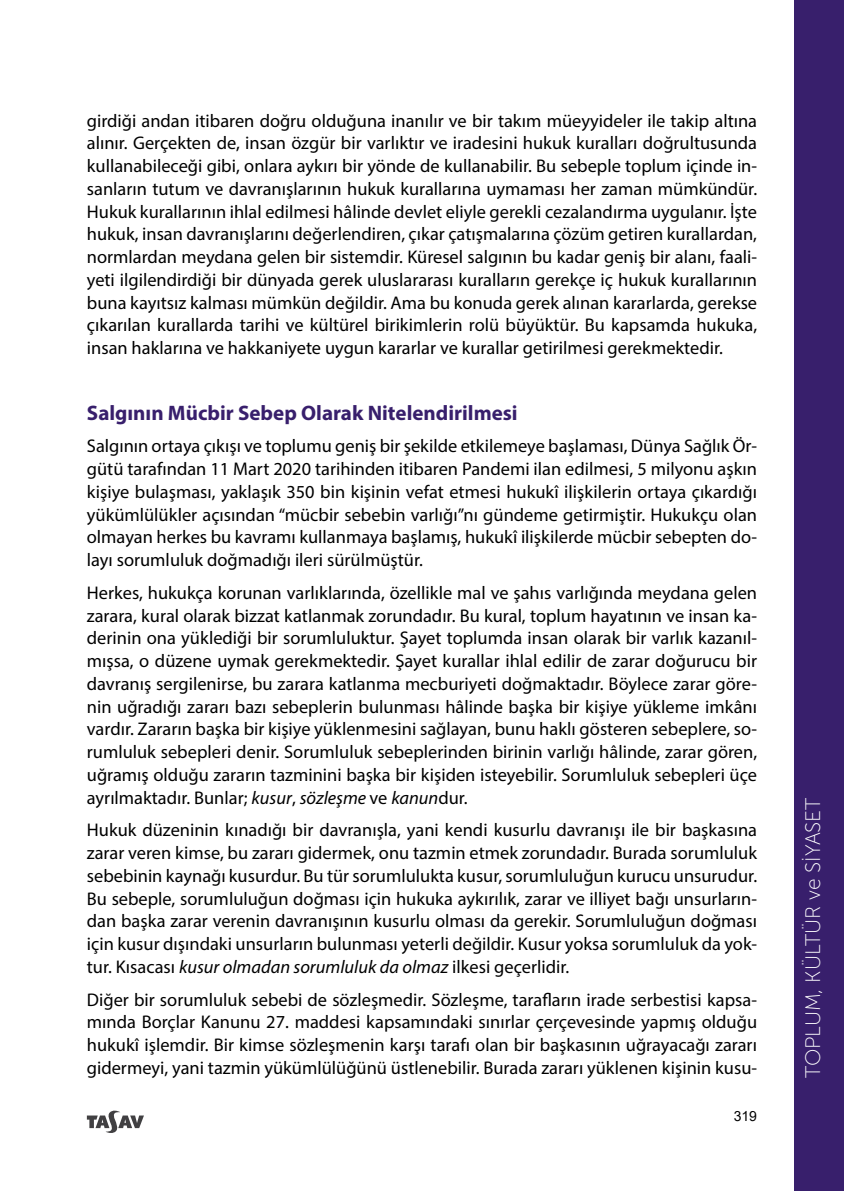
<style>
.page{position:relative;width:844px;height:1191px;background:#fff}
.page>*{position:absolute;margin:0;border:0;box-sizing:border-box;transform-origin:0 0}
.t1{font:700 21px "Myriad Pro";color:#381f6c}
.t2{font:21px "Museo Sans 100";color:#fff}
.t3{font:18.38px/22.8px "Myriad Pro";color:#000;text-align:justify}
.t4{font:14px "Arial";color:#000}
.s1{font-style:italic}
</style>
<div class="page">
<svg style="left:87px;top:1110px;width:57px;height:23px"></svg>
<div style="left:793px;top:0;width:50px;height:1191px;background:#381f6c"></div>
<p class="t3" style="left:87px;top:109px;width:671px">girdiği andan itibaren doğru olduğuna inanılır ve bir takım müeyyideler ile takip altına alınır. Gerçekten de, insan özgür bir varlıktır ve iradesini hukuk kuralları doğrultusunda kullanabileceği gibi, onlara aykırı bir yönde de kullanabilir. Bu sebeple toplum içinde in&shy;sanların tutum ve davranışlarının hukuk kurallarına uymaması her zaman mümkündür.<br>Hukuk kurallarının ihlal edilmesi hâlinde devlet eliyle gerekli cezalandırma uygulanır. İşte hukuk, insan davranışlarını değerlendiren, çıkar çatışmalarına çözüm getiren kurallardan, normlardan meydana gelen bir sistemdir. Küresel salgının bu kadar geniş bir alanı, faali&shy;yeti ilgilendirdiği bir dünyada gerek uluslararası kuralların gerekçe iç hukuk kurallarının buna kayıtsız kalması mümkün değildir. Ama bu konuda gerek alınan kararlarda, gerekse çıkarılan kurallarda tarihi ve kültürel birikimlerin rolü büyüktür. Bu kapsamda hukuka, insan haklarına ve hakkaniyete uygun kararlar ve kurallar getirilmesi gerekmektedir.</p>
<p class="t1" style="left:87px;top:399px;width:432px">Salgının Mücbir Sebep Olarak Nitelendirilmesi</p>
<p class="t3" style="left:87px;top:434px;width:671px">Salgının ortaya çıkışı ve toplumu geniş bir şekilde etkilemeye başlaması, Dünya Sağlık Ör&shy;gütü tarafından 11 Mart 2020 tarihinden itibaren Pandemi ilan edilmesi, 5 milyonu aşkın kişiye bulaşması, yaklaşık 350 bin kişinin vefat etmesi hukukî ilişkilerin ortaya çıkardığı yükümlülükler açısından “mücbir sebebin varlığı”nı gündeme getirmiştir. Hukukçu olan olmayan herkes bu kavramı kullanmaya başlamış, hukukî ilişkilerde mücbir sebepten do&shy;layı sorumluluk doğmadığı ileri sürülmüştür.</p>
<p class="t3" style="left:87px;top:581px;width:671px">Herkes, hukukça korunan varlıklarında, özellikle mal ve şahıs varlığında meydana gelen zarara, kural olarak bizzat katlanmak zorundadır. Bu kural, toplum hayatının ve insan ka&shy;derinin ona yüklediği bir sorumluluktur. Şayet toplumda insan olarak bir varlık kazanıl&shy;mışsa, o düzene uymak gerekmektedir. Şayet kurallar ihlal edilir de zarar doğurucu bir davranış sergilenirse, bu zarara katlanma mecburiyeti doğmaktadır. Böylece zarar göre&shy;nin uğradığı zararı bazı sebeplerin bulunması hâlinde başka bir kişiye yükleme imkânı vardır. Zararın başka bir kişiye yüklenmesini sağlayan, bunu haklı gösteren sebeplere, so&shy;rumluluk sebepleri denir. Sorumluluk sebeplerinden birinin varlığı hâlinde, zarar gören, uğramış olduğu zararın tazminini başka bir kişiden isteyebilir. Sorumluluk sebepleri üçe ayrılmaktadır. Bunlar; <span class="s1">kusur</span>, <span class="s1">sözleşme</span> ve <span class="s1">kanun</span>dur.</p>
<p class="t3" style="left:87px;top:818px;width:671px">Hukuk düzeninin kınadığı bir davranışla, yani kendi kusurlu davranışı ile bir başkasına zarar veren kimse, bu zararı gidermek, onu tazmin etmek zorundadır. Burada sorumluluk sebebinin kaynağı kusurdur. Bu tür sorumlulukta kusur, sorumluluğun kurucu unsurudur.<br>Bu sebeple, sorumluluğun doğması için hukuka aykırılık, zarar ve illiyet bağı unsurların&shy;dan başka zarar verenin davranışının kusurlu olması da gerekir. Sorumluluğun doğması için kusur dışındaki unsurların bulunması yeterli değildir. Kusur yoksa sorumluluk da yok&shy;tur. Kısacası <span class="s1">kusur olmadan sorumluluk da olmaz</span> ilkesi geçerlidir.</p>
<p class="t3" style="left:87px;top:987px;width:671px">Diğer bir sorumluluk sebebi de sözleşmedir. Sözleşme, tarafların irade serbestisi kapsa&shy;mında Borçlar Kanunu 27. maddesi kapsamındaki sınırlar çerçevesinde yapmış olduğu hukukî işlemdir. Bir kimse sözleşmenin karşı tarafı olan bir başkasının uğrayacağı zararı gidermeyi, yani tazmin yükümlülüğünü üstlenebilir. Burada zararı yüklenen kişinin kusu-</p>
<p class="t4" style="left:733px;top:1106px;width:25px">319</p>
<p class="t2" style="left:801px;top:1078px;width:282px;rotate:-90deg">TOPLUM, KÜLTÜR ve SİYASET</p>
</div>
